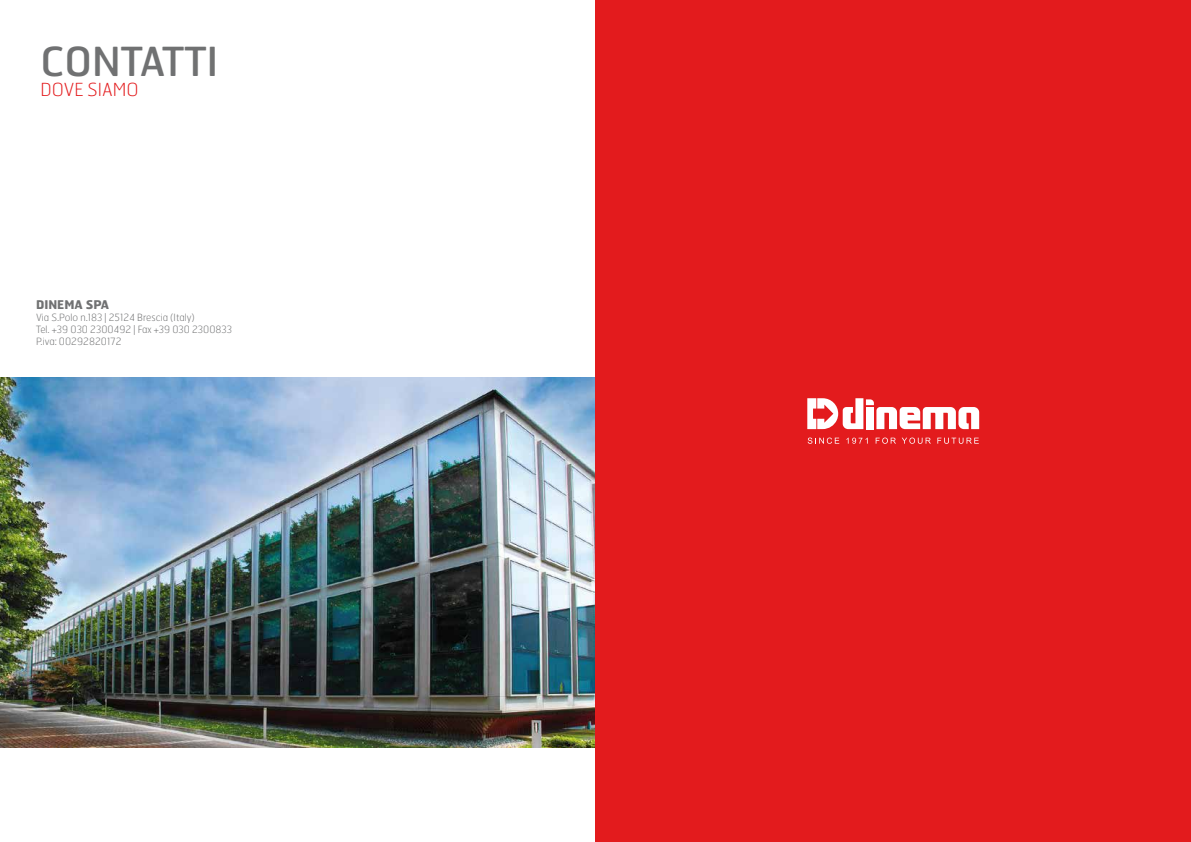
<style>
.page{position:relative;width:1191px;height:842px;background:#fff}
.page>*{position:absolute;margin:0;border:0;box-sizing:border-box;transform-origin:0 0}
.t1{font:40px "Hermes";color:#707172}
.t2{font:100 18px "Hermes";color:#e31b1d}
.t3{font:700 12px "Hermes";color:#707172}
.t4{font:100 10px/12px "Hermes";color:#707172}
</style>
<div class="page">
<img style="left:0;top:377px;width:595px;height:370px">
<div style="left:595px;top:0;width:596px;height:842px;background:#e31b1d"></div>
<svg style="left:807px;top:398px;width:172px;height:31px"></svg>
<svg style="left:807px;top:438px;width:32px;height:6px"></svg>
<svg style="left:846px;top:438px;width:21px;height:6px"></svg>
<svg style="left:875px;top:438px;width:56px;height:6px"></svg>
<svg style="left:937px;top:438px;width:41px;height:6px"></svg>
<h1 class="t1" style="left:40px;top:35px;width:179px">CONTATTI</h1>
<h2 class="t2" style="left:40px;top:78px;width:100px">DOVE SIAMO</h2>
<p class="t3" style="left:36px;top:297px;width:75px">DINEMA SPA</p>
<p class="t4" style="left:36px;top:311px;width:197px">Via S.Polo n.183 | 25124 Brescia (Italy)<br>Tel. +39 030 2300492 | Fax +39 030 2300833<br>P.iva: 00292820172</p>
</div>
